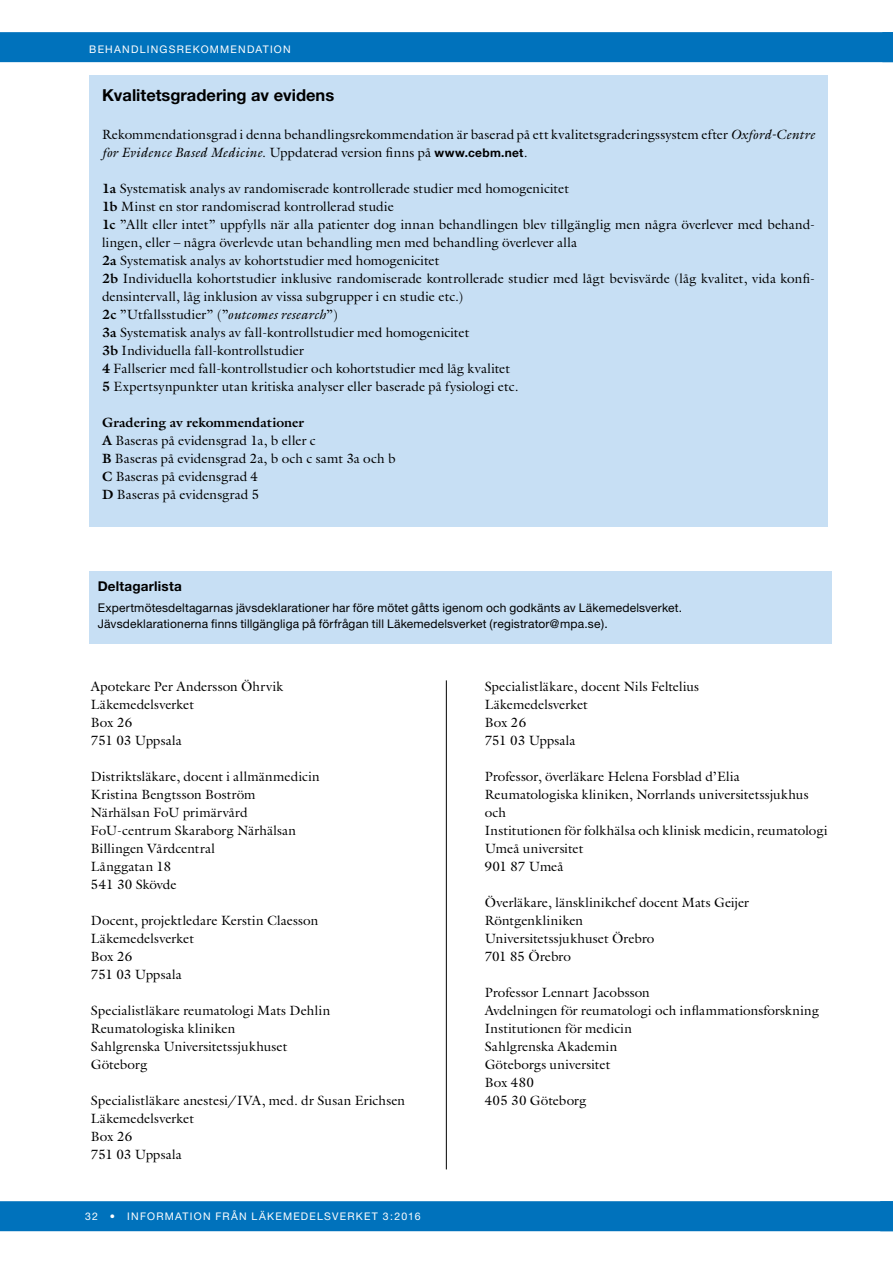
<style>
.page{position:relative;width:893px;height:1263px;background:#fff}
.page>*{position:absolute;margin:0;border:0;box-sizing:border-box;transform-origin:0 0}
.t1{font:700 16.5px "Helvetica Neue";color:#000}
.t2{font:13.5px/18px "Galliard LT";letter-spacing:.005em;color:#000}
.t3{font:700 13.5px "Helvetica Neue";letter-spacing:.015em;color:#000}
.t4{font:12px/16.5px "Helvetica Neue";letter-spacing:.015em;color:#000}
.t5{font:10.5px "Helvetica Neue";letter-spacing:.115em;color:#fff}
.s1{font-style:italic}
.s2{font-family:"Helvetica Neue";font-weight:700;font-size:12px}
.s3{font-weight:700}
</style>
<div class="page">
<div style="left:0;top:1201px;width:893px;height:30px;background:#0072bc"></div>
<div style="left:0;top:32px;width:893px;height:30px;background:#0072bc"></div>
<div style="left:89px;top:572px;width:743px;height:72px;background:#c7dff4"></div>
<div style="left:89px;top:75px;width:739px;height:452px;background:#c7dff4"></div>
<hr style="left:446px;top:680px;width:1px;height:489px;background:#000">
<p class="t5" style="left:89px;top:43px;width:203px">BEHANDLINGSREKOMMENDATION</p>
<p class="t1" style="left:102px;top:85px;width:234px">Kvalitetsgradering av evidens</p>
<p class="t2" style="left:102px;top:125px;width:714px">Rekommendationsgrad i denna behandlingsrekommendation är baserad på ett kvalitetsgraderingssystem efter <span class="s1">Oxford-Centre for Evidence Based Medicine</span>. Uppdaterad version finns på <span class="s2">www.cebm.net</span>.</p>
<p class="t2" style="left:102px;top:179px;width:714px"><span class="s3">1a</span> Systematisk analys av randomiserade kontrollerade studier med homogenicitet<br><span class="s3">1b</span> Minst en stor randomiserad kontrollerad studie<br><span class="s3">1c</span> ”Allt eller intet” uppfylls när alla patienter dog innan behandlingen blev tillgänglig men några överlever med behand&shy;lingen, eller – några överlevde utan behandling men med behandling överlever alla<br><span class="s3">2a</span> Systematisk analys av kohortstudier med homogenicitet<br><span class="s3">2b</span> Individuella kohortstudier inklusive randomiserade kontrollerade studier med lågt bevisvärde (låg kvalitet, vida konfi&shy;densintervall, låg inklusion av vissa subgrupper i en studie etc.)<br><span class="s3">2c</span> ”Utfallsstudier” (”<span class="s1">outcomes research</span>”)<br><span class="s3">3a</span> Systematisk analys av fall-kontrollstudier med homogenicitet<br><span class="s3">3b</span> Individuella fall-kontrollstudier<br><span class="s3">4</span> Fallserier med fall-kontrollstudier och kohortstudier med låg kvalitet<br><span class="s3">5</span> Expertsynpunkter utan kritiska analyser eller baserade på fysiologi etc.</p>
<p class="t2" style="left:102px;top:413px;width:295px"><span class="s3">Gradering av rekommendationer<br>A</span> Baseras på evidensgrad 1a, b eller c<br><span class="s3">B</span> Baseras på evidensgrad 2a, b och c samt 3a och b <span class="s3">C</span> Baseras på evidensgrad 4<br><span class="s3">D</span> Baseras på evidensgrad 5</p>
<p class="t3" style="left:98px;top:577px;width:86px">Deltagarlista</p>
<p class="t4" style="left:98px;top:599px;width:586px">Expertmötesdeltagarnas jävsdeklarationer har före mötet gåtts igenom och godkänts av Läkemedelsverket.<br>Jävsdeklarationerna finns tillgängliga på förfrågan till Läkemedelsverket (registrator@mpa.se).</p>
<p class="t2" style="left:91px;top:677px;width:194px">Apotekare Per Andersson Öhrvik<br>Läkemedelsverket<br>Box 26<br>751 03 Uppsala</p>
<p class="t2" style="left:91px;top:767px;width:230px">Distriktsläkare, docent i allmänmedicin<br>Kristina Bengtsson Boström<br>Närhälsan FoU primärvård<br>FoU-centrum Skaraborg Närhälsan<br>Billingen Vårdcentral<br>Långgatan 18<br>541 30 Skövde</p>
<p class="t2" style="left:91px;top:911px;width:229px">Docent, projektledare Kerstin Claesson<br>Läkemedelsverket<br>Box 26<br>751 03 Uppsala</p>
<p class="t2" style="left:91px;top:1001px;width:241px">Specialistläkare reumatologi Mats Dehlin<br>Reumatologiska kliniken<br>Sahlgrenska Universitetssjukhuset<br>Göteborg</p>
<p class="t2" style="left:91px;top:1091px;width:316px">Specialistläkare anestesi/IVA, med. dr Susan Erichsen<br>Läkemedelsverket<br>Box 26<br>751 03 Uppsala</p>
<p class="t5" style="left:85px;top:1210px;width:337px">32 • INFORMATION FRÅN LÄKEMEDELSVERKET 3:2016</p>
<p class="t2" style="left:485px;top:677px;width:216px">Specialistläkare, docent Nils Feltelius<br>Läkemedelsverket<br>Box 26<br>751 03 Uppsala</p>
<p class="t2" style="left:485px;top:767px;width:344px">Professor, överläkare Helena Forsblad d’Elia Reumatologiska kliniken, Norrlands universitetssjukhus och<br>Institutionen för folkhälsa och klinisk medicin, reumatologi Umeå universitet<br>901 87 Umeå</p>
<p class="t2" style="left:485px;top:893px;width:266px">Överläkare, länsklinikchef docent Mats Geijer<br>Röntgenkliniken<br>Universitetssjukhuset Örebro<br>701 85 Örebro</p>
<p class="t2" style="left:485px;top:983px;width:336px">Professor Lennart Jacobsson<br>Avdelningen för reumatologi och inflammationsforskning<br>Institutionen för medicin<br>Sahlgrenska Akademin<br>Göteborgs universitet<br>Box 480<br>405 30 Göteborg</p>
</div>
